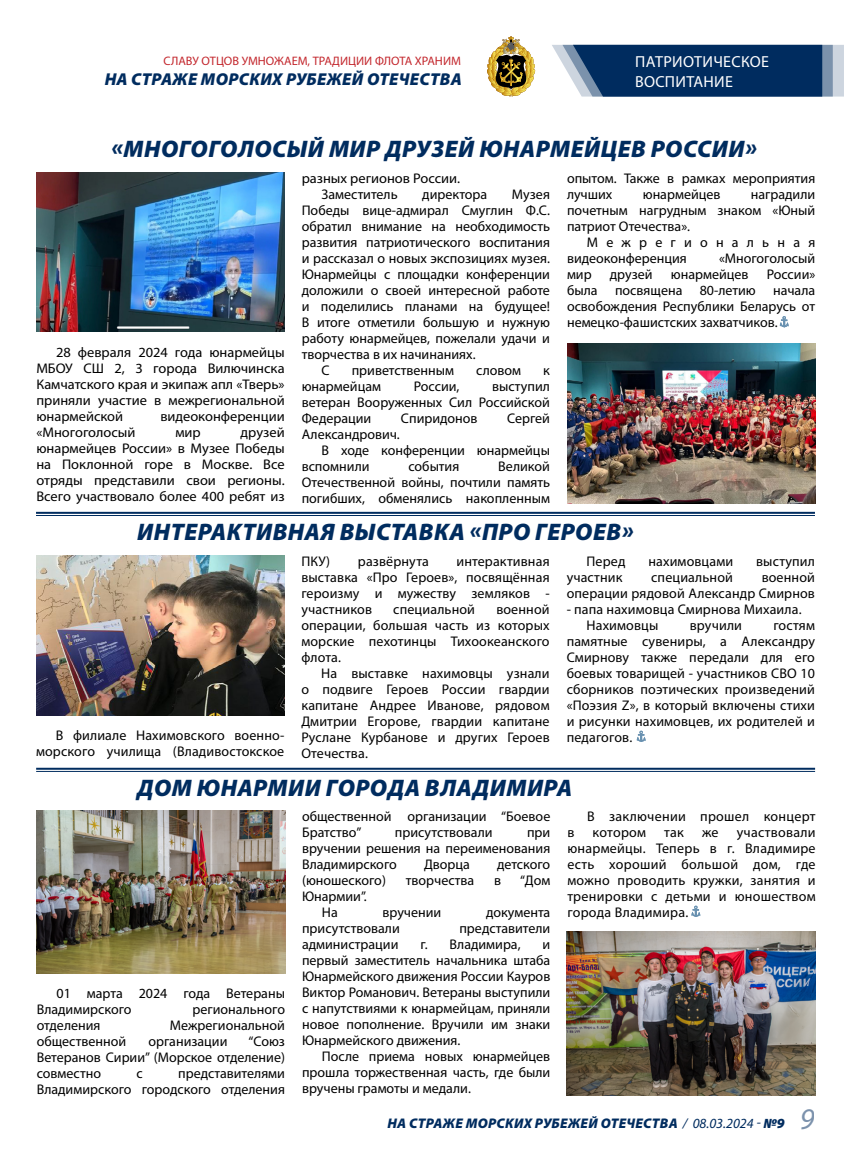
<style>
.page{position:relative;width:851px;height:1163px;background:#fff}
.page>*{position:absolute;margin:0;border:0;box-sizing:border-box;transform-origin:0 0}
.t1{font:italic 900 24px "Myriad Pro";letter-spacing:.02em;color:#002c5f}
.t2{font:italic 900 17.2px "Myriad Pro";letter-spacing:.02em;color:#002c5f}
.t3{font:16px/19.2px "Myriad Pro";letter-spacing:.02em;color:#fff}
.t4{font:14px/16px "Myriad Pro";color:#000;text-align:justify}
.t5{font:italic 900 14px "Myriad Pro";letter-spacing:.02em;color:#002c5f}
.t6{font:14px "Myriad Pro";letter-spacing:.02em;color:#000}
.t7{font:12.3px "Myriad Pro";color:#c3272d}
.s1{font-weight:400}
.s2{font-weight:400;font-size:30px}
</style>
<div class="page">
<svg style="left:487px;top:36px;width:48px;height:61px"></svg>
<svg style="left:552px;top:45px;width:291px;height:52px;background:#264b76"></svg>
<img style="left:36px;top:173px;width:248px;height:159px">
<img style="left:567px;top:344px;width:248px;height:159px">
<hr style="left:36px;top:767px;width:779px;height:2px;background:#002c5f">
<hr style="left:36px;top:771px;width:779px;height:1px;background:#002c5f">
<img style="left:37px;top:810px;width:248px;height:163px">
<img style="left:566px;top:931px;width:249px;height:163px">
<svg style="left:691px;top:905px;width:9px;height:11px"></svg>
<svg style="left:636px;top:730px;width:9px;height:12px"></svg>
<img style="left:36px;top:555px;width:248px;height:160px">
<hr style="left:36px;top:511px;width:778px;height:2px;background:#002c5f">
<hr style="left:36px;top:515px;width:778px;height:1px;background:#002c5f">
<svg style="left:779px;top:316px;width:9px;height:11px"></svg>
<p class="t7" style="left:163px;top:53px;width:299px">СЛАВУ ОТЦОВ УМНОЖАЕМ, ТРАДИЦИИ ФЛОТА ХРАНИМ</p>
<p class="t2" style="left:105px;top:70px;width:358px">НА СТРАЖЕ МОРСКИХ РУБЕЖЕЙ ОТЕЧЕСТВА</p>
<p class="t3" style="left:635px;top:52px;width:135px">ПАТРИОТИЧЕСКОЕ<br>ВОСПИТАНИЕ</p>
<h1 class="t1" style="left:111px;top:135px;width:646px">«МНОГОГОЛОСЫЙ МИР ДРУЗЕЙ ЮНАРМЕЙЦЕВ РОССИИ»</h1>
<p class="t4" style="left:36px;top:343px;width:250px;text-indent:20px">28 февраля 2024 года юнармейцы МБОУ СШ 2, 3 города Вилючинска Камчатского края и экипаж апл «Тверь» приняли участие в межрегиональной юнармейской</p>
<p class="t4" style="left:160px;top:407px;width:126px">видеоконференции</p>
<p class="t4" style="left:36px;top:423px;width:101px">«Многоголосый</p>
<p class="t4" style="left:175px;top:423px;width:27px">мир</p>
<p class="t4" style="left:36px;top:423px;width:250px;text-indent:204px">друзей юнармейцев России» в Музее Победы на Поклонной горе в Москве. Все отряды представили свои регионы.<br>Всего участвовало более 400 ребят из</p>
<p class="t4" style="left:321px;top:170px;width:140px;text-indent:-20px">разных регионов России.<br>Заместитель</p>
<p class="t4" style="left:422px;top:186px;width:66px">директора</p>
<p class="t4" style="left:512px;top:186px;width:39px">Музея</p>
<p class="t4" style="left:301px;top:202px;width:250px">Победы вице-адмирал Смуглин Ф.С.</p>
<p class="t4" style="left:301px;top:218px;width:250px">обратил внимание на необходимость</p>
<p class="t4" style="left:301px;top:234px;width:250px">развития патриотического воспитания</p>
<p class="t4" style="left:301px;top:250px;width:250px">и рассказал о новых экспозициях музея.</p>
<p class="t4" style="left:301px;top:266px;width:250px">Юнармейцы с площадки конференции</p>
<p class="t4" style="left:301px;top:282px;width:250px">доложили о своей интересной работе</p>
<p class="t4" style="left:301px;top:298px;width:250px">и поделились планами на будущее!</p>
<p class="t4" style="left:301px;top:314px;width:250px">В итоге отметили большую и нужную</p>
<p class="t4" style="left:301px;top:330px;width:250px">работу юнармейцев, пожелали удачи и</p>
<p class="t4" style="left:301px;top:346px;width:175px">творчества в их начинаниях.</p>
<p class="t4" style="left:321px;top:362px;width:10px">С</p>
<p class="t4" style="left:351px;top:362px;width:104px">приветственным</p>
<p class="t4" style="left:476px;top:362px;width:46px">словом</p>
<p class="t4" style="left:543px;top:362px;width:8px">к</p>
<p class="t4" style="left:301px;top:378px;width:81px">юнармейцам</p>
<p class="t4" style="left:413px;top:378px;width:47px">России,</p>
<p class="t4" style="left:301px;top:378px;width:250px;text-indent:190px">выступил ветеран Вооруженных Сил Российской Федерации</p>
<p class="t4" style="left:401px;top:410px;width:78px">Спиридонов</p>
<p class="t4" style="left:507px;top:410px;width:44px">Сергей</p>
<p class="t4" style="left:301px;top:426px;width:100px">Александрович.</p>
<p class="t4" style="left:321px;top:442px;width:230px">В ходе конференции юнармейцы</p>
<p class="t4" style="left:301px;top:458px;width:69px">вспомнили</p>
<p class="t4" style="left:408px;top:458px;width:52px">события</p>
<p class="t4" style="left:301px;top:458px;width:250px;text-indent:196px">Великой Отечественной войны, почтили память погибших, обменялись накопленным</p>
<p class="t4" style="left:567px;top:170px;width:250px">опытом. Также в рамках мероприятия лучших</p>
<p class="t4" style="left:642px;top:186px;width:79px">юнармейцев</p>
<p class="t4" style="left:567px;top:186px;width:250px;text-indent:184px">наградили почетным нагрудным знаком «Юный патриот Отечества».</p>
<p class="t4" style="left:567px;top:234px;width:250px;text-indent:20px">Межрегиональная видеоконференция</p>
<p class="t4" style="left:719px;top:250px;width:98px">«Многоголосый</p>
<p class="t4" style="left:567px;top:266px;width:26px">мир</p>
<p class="t4" style="left:609px;top:266px;width:44px">друзей</p>
<p class="t4" style="left:670px;top:266px;width:79px">юнармейцев</p>
<p class="t4" style="left:567px;top:266px;width:250px;text-indent:200px">России» была посвящена 80-летию начала освобождения Республики Беларусь от немецко-фашистских захватчиков.</p>
<h1 class="t1" style="left:137px;top:518px;width:497px">ИНТЕРАКТИВНАЯ ВЫСТАВКА «ПРО ГЕРОЕВ»</h1>
<p class="t4" style="left:36px;top:727px;width:250px;text-align:right">В филиале Нахимовского военно&shy;морского училища (Владивостокское</p>
<p class="t4" style="left:301px;top:552px;width:30px">ПКУ)</p>
<p class="t4" style="left:358px;top:552px;width:72px">развёрнута</p>
<p class="t4" style="left:301px;top:552px;width:250px;text-indent:155px">интерактивная выставка «Про Героев», посвящённая героизму и мужеству земляков - участников</p>
<p class="t4" style="left:301px;top:600px;width:250px;text-indent:195px">военной операции, большая часть из которых морские пехотинцы Тихоокеанского флота.</p>
<p class="t4" style="left:301px;top:664px;width:250px;text-indent:20px">На выставке нахимовцы узнали о подвиге Героев России гвардии капитане Андрее Иванове, рядовом Дмитрии Егорове, гвардии капитане Руслане Курбанове и других Героев Отечества.</p>
<p class="t4" style="left:393px;top:600px;width:83px">специальной</p>
<p class="t4" style="left:586px;top:552px;width:40px">Перед</p>
<p class="t4" style="left:648px;top:552px;width:86px">нахимовцами</p>
<p class="t4" style="left:756px;top:552px;width:60px">выступил</p>
<p class="t4" style="left:566px;top:568px;width:57px">участник</p>
<p class="t4" style="left:651px;top:568px;width:83px">специальной</p>
<p class="t4" style="left:566px;top:568px;width:250px;text-align:right">военной<br>операции рядовой Александр Смирнов</p>
<p class="t4" style="left:586px;top:600px;width:216px;text-indent:-20px">- папа нахимовца Смирнова Михаила.<br>Нахимовцы</p>
<p class="t4" style="left:566px;top:616px;width:250px;text-indent:207px">гостям памятные сувениры, а Александру Смирнову также передали для его боевых товарищей - участников СВО 10 сборников поэтических произведений «Поэзия Z», в который включены стихи и рисунки нахимовцев, их родителей и педагогов.</p>
<p class="t4" style="left:689px;top:616px;width:54px">вручили</p>
<h1 class="t1" style="left:137px;top:774px;width:436px">ДОМ ЮНАРМИИ ГОРОДА ВЛАДИМИРА</h1>
<p class="t4" style="left:37px;top:985px;width:250px;text-indent:20px">01 марта 2024 года Ветераны<br>Владимирского</p>
<p class="t4" style="left:192px;top:1001px;width:94px">регионального</p>
<p class="t4" style="left:37px;top:1017px;width:65px">отделения</p>
<p class="t4" style="left:170px;top:1017px;width:116px">Межрегиональной</p>
<p class="t4" style="left:37px;top:1033px;width:91px">общественной</p>
<p class="t4" style="left:148px;top:1033px;width:80px">организации</p>
<p class="t4" style="left:37px;top:1033px;width:250px;text-indent:212px">“Союз Ветеранов Сирии” (Морское отделение) совместно</p>
<p class="t4" style="left:37px;top:1065px;width:250px;text-align:right">представителями<br>Владимирского городского отделения</p>
<p class="t4" style="left:136px;top:1065px;width:8px">с</p>
<p class="t4" style="left:302px;top:808px;width:250px">общественной организации “Боевое<br>Братство”</p>
<p class="t4" style="left:302px;top:824px;width:250px;text-indent:225px">при вручении решения на переименования Владимирского</p>
<p class="t4" style="left:395px;top:824px;width:99px">присутствовали</p>
<p class="t4" style="left:424px;top:856px;width:47px">Дворца</p>
<p class="t4" style="left:497px;top:856px;width:55px">детского</p>
<p class="t4" style="left:302px;top:872px;width:85px">(юношеского)</p>
<p class="t4" style="left:406px;top:872px;width:70px">творчества</p>
<p class="t4" style="left:494px;top:872px;width:8px">в</p>
<p class="t4" style="left:520px;top:872px;width:32px">“Дом</p>
<p class="t4" style="left:322px;top:888px;width:46px;text-indent:-20px">Юнармии”.<br>На</p>
<p class="t4" style="left:382px;top:904px;width:60px">вручении</p>
<p class="t4" style="left:486px;top:904px;width:66px">документа</p>
<p class="t4" style="left:302px;top:920px;width:99px">присутствовали</p>
<p class="t4" style="left:459px;top:920px;width:92px">представители</p>
<p class="t4" style="left:302px;top:936px;width:98px">администрации</p>
<p class="t4" style="left:420px;top:936px;width:102px">г. Владимира,</p>
<p class="t4" style="left:302px;top:936px;width:250px;text-indent:240px">и первый заместитель начальника штаба Юнармейского движения России Кауров Виктор Романович. Ветераны выступили с напутствиями к юнармейцам, приняли новое пополнение. Вручили им знаки Юнармейского движения.</p>
<p class="t4" style="left:302px;top:1048px;width:250px;text-indent:20px">После приема новых юнармейцев прошла торжественная часть, где были вручены грамоты и медали.</p>
<p class="t6" style="left:587px;top:807px;width:230px">В заключении прошел концерт</p>
<p class="t4" style="left:567px;top:824px;width:250px;text-indent:169px">участвовали юнармейцы. Теперь в г. Владимире есть хороший большой дом, где можно проводить кружки, занятия и тренировки с детьми и юношеством города Владимира.</p>
<p class="t4" style="left:567px;top:824px;width:8px">в</p>
<p class="t4" style="left:592px;top:824px;width:55px">котором</p>
<p class="t4" style="left:664px;top:824px;width:21px">так</p>
<p class="t4" style="left:702px;top:824px;width:18px">же</p>
<p class="t5" style="left:387px;top:1114px;width:427px">НА СТРАЖЕ МОРСКИХ РУБЕЖЕЙ ОТЕЧЕСТВА <span class="s1">/ 08.03.2024 -</span> №9 <span class="s2">9</span></p>
</div>
